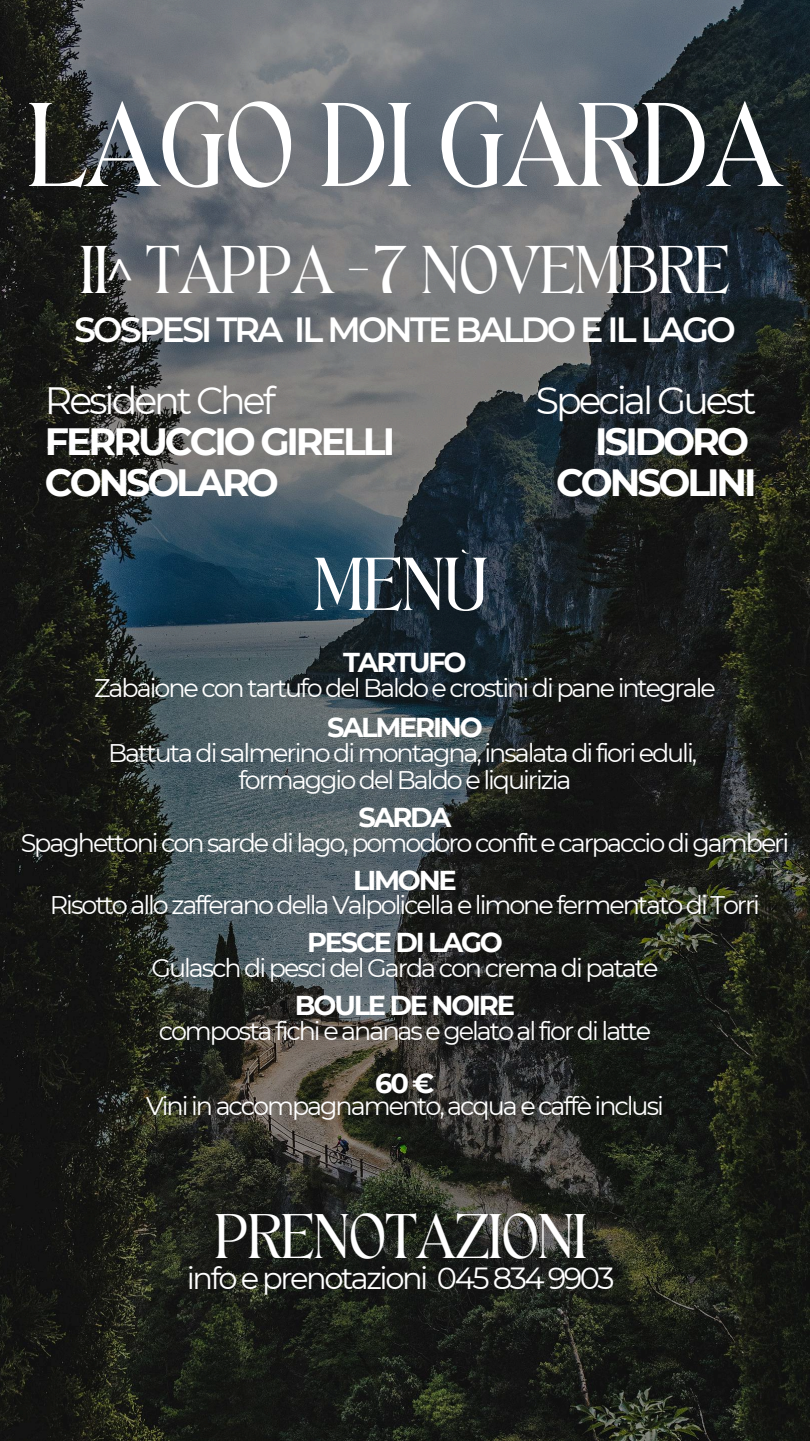
<style>
.page{position:relative;width:810px;height:1441px;background:#fff}
.page>*{position:absolute;margin:0;border:0;box-sizing:border-box;transform-origin:0 0}
.t1{font:83px "TAN Angleton";letter-spacing:-.08em;color:#fff}
.t2{font:52.2px "TAN Angleton";color:#fff}
.t3{font:47.1px "TAN Angleton";letter-spacing:-.08em;color:#fff}
.t4{font:43.9px "TAN Angleton";letter-spacing:-.08em;color:#fff}
.t5{font:700 37.9px/41.2px "Montserrat";letter-spacing:-.08em;color:#fff}
.t6{font:37.9px "Montserrat";letter-spacing:-.08em;color:#fff}
.t7{font:600 34.9px "Montserrat";letter-spacing:-.08em;color:#fff}
.t8{font:30.5px "Montserrat";letter-spacing:-.08em;color:#fff}
.t9{font:700 27.3px "Montserrat";letter-spacing:-.08em;color:#fff}
.t10{font:25.5px/27px "Montserrat";letter-spacing:-.08em;color:#fff;text-align:center}
.s1{font-family:"Noto Sans"}
</style>
<div class="page">
<img style="left:0;top:0;width:810px;height:1440px">
<h1 class="t1" style="left:25px;top:101px;width:762px">LAGO DI GARDA</h1>
<h3 class="t3" style="left:79px;top:245px;width:654px">II<span class="s1">^</span> TAPPA - 7 NOVEMBRE</h3>
<h3 class="t7" style="left:74px;top:308px;width:663px">SOSPESI TRA IL MONTE BALDO E IL LAGO</h3>
<h3 class="t6" style="left:45px;top:377px;width:232px">Resident Chef</h3>
<h3 class="t5" style="left:45px;top:420px;width:352px">FERRUCCIO GIRELLI<br>CONSOLARO</h3>
<h2 class="t2" style="left:312px;top:556px;width:179px">MENÙ</h2>
<p class="t9" style="left:343px;top:645px;width:125px">TARTUFO</p>
<h3 class="t6" style="left:536px;top:377px;width:222px">Special Guest</h3>
<h3 class="t5" style="left:556px;top:420px;width:202px;text-align:right">ISIDORO<br>CONSOLINI</h3>
<p class="t10" style="left:94px;top:674px;width:623px">Zabaione con tartufo del Baldo e crostini di pane integrale</p>
<p class="t9" style="left:327px;top:710px;width:157px">SALMERINO</p>
<p class="t10" style="left:108px;top:739px;width:591px">Battuta di salmerino di montagna, insalata di fiori eduli, formaggio del Baldo e liquirizia</p>
<p class="t9" style="left:359px;top:800px;width:94px">SARDA</p>
<p class="t10" style="left:21px;top:829px;width:770px">Spaghettoni con sarde di lago, pomodoro confit e carpaccio di gamberi</p>
<p class="t9" style="left:353px;top:863px;width:105px">LIMONE</p>
<p class="t10" style="left:50px;top:891px;width:712px">Risotto allo zafferano della Valpolicella e limone fermentato di Torri</p>
<p class="t9" style="left:307px;top:924px;width:197px">PESCE DI LAGO</p>
<p class="t10" style="left:151px;top:954px;width:509px">Gulasch di pesci del Garda con crema di patate</p>
<p class="t9" style="left:295px;top:987px;width:222px">BOULE DE NOIRE</p>
<p class="t10" style="left:159px;top:1017px;width:494px">composta fichi e ananas e gelato al fior di latte</p>
<p class="t9" style="left:375px;top:1066px;width:61px">60€</p>
<p class="t10" style="left:146px;top:1092px;width:519px">Vini in accompagnamento, acqua e caffè inclusi</p>
<h3 class="t4" style="left:213px;top:1212px;width:376px">PRENOTAZIONI</h3>
<p class="t8" style="left:187px;top:1259px;width:430px">info e prenotazioni 045 834 9903</p>
</div>
